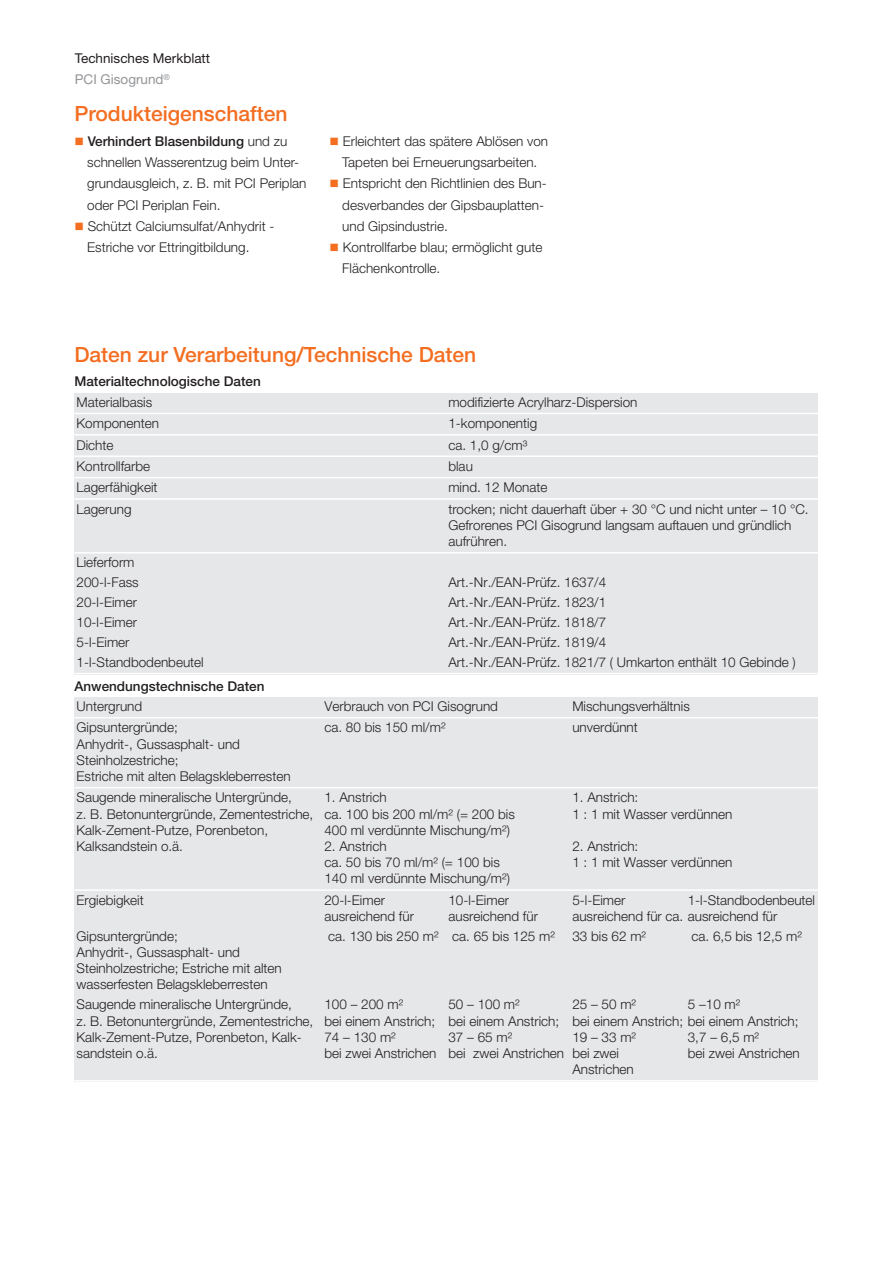
<style>
.page{position:relative;width:893px;height:1263px;background:#fff}
.page>*{position:absolute;margin:0;border:0;box-sizing:border-box;transform-origin:0 0}
.t1{font:500 21px "Helvetica Neue LT Pro";color:#f36e21}
.t2{font:300 13.5px/16.2px "Helvetica Neue LT Pro";color:#231f20}
.t3{font:500 13.5px "Helvetica Neue LT Pro";color:#231f20}
.t4{font:13.5px/21.3px "Helvetica Neue LT Pro";color:#231f20}
.s1{color:#939598}
.s2{color:#f36e21}
.s3{font-weight:500}
</style>
<div class="page">
<div style="left:74px;top:393px;width:372px;height:20px;background:#e6e7e9"></div>
<div style="left:446px;top:393px;width:372px;height:20px;background:#e6e7e9"></div>
<div style="left:74px;top:413px;width:372px;height:22px;background:#e6e7e9"></div>
<div style="left:446px;top:413px;width:372px;height:22px;background:#e6e7e9"></div>
<div style="left:74px;top:435px;width:372px;height:21px;background:#e6e7e9"></div>
<div style="left:446px;top:435px;width:372px;height:21px;background:#e6e7e9"></div>
<div style="left:74px;top:456px;width:372px;height:22px;background:#e6e7e9"></div>
<div style="left:446px;top:456px;width:372px;height:22px;background:#e6e7e9"></div>
<div style="left:74px;top:478px;width:372px;height:21px;background:#e6e7e9"></div>
<div style="left:446px;top:478px;width:372px;height:21px;background:#e6e7e9"></div>
<div style="left:74px;top:499px;width:372px;height:54px;background:#e6e7e9"></div>
<div style="left:446px;top:499px;width:372px;height:54px;background:#e6e7e9"></div>
<div style="left:74px;top:553px;width:372px;height:20px;background:#e6e7e9"></div>
<div style="left:446px;top:553px;width:372px;height:20px;background:#e6e7e9"></div>
<div style="left:74px;top:573px;width:372px;height:20px;background:#e6e7e9"></div>
<div style="left:446px;top:573px;width:372px;height:20px;background:#e6e7e9"></div>
<div style="left:74px;top:593px;width:372px;height:20px;background:#e6e7e9"></div>
<div style="left:446px;top:593px;width:372px;height:20px;background:#e6e7e9"></div>
<div style="left:74px;top:613px;width:372px;height:20px;background:#e6e7e9"></div>
<div style="left:446px;top:613px;width:372px;height:20px;background:#e6e7e9"></div>
<div style="left:74px;top:633px;width:372px;height:20px;background:#e6e7e9"></div>
<div style="left:446px;top:633px;width:372px;height:20px;background:#e6e7e9"></div>
<div style="left:74px;top:653px;width:372px;height:21px;background:#e6e7e9"></div>
<div style="left:446px;top:653px;width:372px;height:21px;background:#e6e7e9"></div>
<hr style="left:74px;top:413px;width:744px;height:1px;background:#fff">
<hr style="left:74px;top:434px;width:744px;height:2px;background:#fff">
<hr style="left:74px;top:455px;width:744px;height:2px;background:#fff">
<hr style="left:74px;top:477px;width:744px;height:1px;background:#fff">
<hr style="left:74px;top:498px;width:744px;height:2px;background:#fff">
<hr style="left:74px;top:552px;width:744px;height:1px;background:#fff">
<hr style="left:74px;top:673px;width:744px;height:1px;background:#fff">
<div style="left:74px;top:697px;width:248px;height:21px;background:#e6e7e9"></div>
<div style="left:322px;top:697px;width:248px;height:21px;background:#e6e7e9"></div>
<div style="left:570px;top:697px;width:248px;height:21px;background:#e6e7e9"></div>
<div style="left:74px;top:718px;width:248px;height:70px;background:#e6e7e9"></div>
<div style="left:322px;top:718px;width:248px;height:70px;background:#e6e7e9"></div>
<div style="left:570px;top:718px;width:248px;height:70px;background:#e6e7e9"></div>
<div style="left:74px;top:788px;width:248px;height:102px;background:#e6e7e9"></div>
<div style="left:322px;top:788px;width:248px;height:102px;background:#e6e7e9"></div>
<div style="left:570px;top:788px;width:248px;height:102px;background:#e6e7e9"></div>
<div style="left:74px;top:890px;width:248px;height:37px;background:#e6e7e9"></div>
<div style="left:322px;top:890px;width:124px;height:37px;background:#e6e7e9"></div>
<div style="left:446px;top:890px;width:124px;height:37px;background:#e6e7e9"></div>
<div style="left:570px;top:890px;width:116px;height:37px;background:#e6e7e9"></div>
<div style="left:686px;top:890px;width:132px;height:37px;background:#e6e7e9"></div>
<div style="left:74px;top:927px;width:248px;height:68px;background:#e6e7e9"></div>
<div style="left:322px;top:927px;width:124px;height:68px;background:#e6e7e9"></div>
<div style="left:446px;top:927px;width:124px;height:68px;background:#e6e7e9"></div>
<div style="left:570px;top:927px;width:116px;height:68px;background:#e6e7e9"></div>
<div style="left:686px;top:927px;width:132px;height:68px;background:#e6e7e9"></div>
<div style="left:74px;top:995px;width:248px;height:86px;background:#e6e7e9"></div>
<div style="left:322px;top:995px;width:124px;height:86px;background:#e6e7e9"></div>
<div style="left:446px;top:995px;width:124px;height:86px;background:#e6e7e9"></div>
<div style="left:570px;top:995px;width:116px;height:86px;background:#e6e7e9"></div>
<div style="left:686px;top:995px;width:132px;height:86px;background:#e6e7e9"></div>
<hr style="left:74px;top:717px;width:744px;height:1px;background:#fff">
<hr style="left:74px;top:787px;width:744px;height:1px;background:#fff">
<hr style="left:74px;top:889px;width:744px;height:2px;background:#fff">
<hr style="left:74px;top:1080px;width:744px;height:1px;background:#fff">
<p class="t4" style="left:75px;top:49px;width:137px">Technisches Merkblatt<br><span class="s1">PCI Gisogrund</span><sup>®</sup></p>
<h1 class="t1" style="left:74px;top:106px;width:215px">Produkteigenschaften</h1>
<p class="t2" style="left:87px;top:132px;width:221px;line-height:21.3px;text-indent:-13px"><span class="s2">■</span> <span class="s3">Verhindert Blasenbildung</span> und zu schnellen Wasserentzug beim Unter&shy;grundausgleich, z. B. mit PCI Periplan oder PCI Periplan Fein.</p>
<p class="t2" style="left:87px;top:217px;width:189px;line-height:21.3px;text-indent:-13px"><span class="s2">■</span> Schützt Calciumsulfat/Anhydrit -<br>Estriche vor Ettringitbildung.</p>
<p class="t2" style="left:330px;top:132px;width:220px;line-height:21.3px;text-align:center"><span class="s2">■</span> Erleichtert das spätere Ablösen von<br>Tapeten bei Erneuerungsarbeiten.</p>
<p class="t2" style="left:342px;top:174px;width:206px;line-height:21.3px;text-indent:-13px"><span class="s2">■</span> Entspricht den Richtlinien des Bun&shy;desverbandes der Gipsbauplatten&shy;und Gipsindustrie.</p>
<p class="t2" style="left:342px;top:238px;width:202px;line-height:21.3px;text-indent:-13px"><span class="s2">■</span> Kontrollfarbe blau; ermöglicht gute<br>Flächenkontrolle.</p>
<h1 class="t1" style="left:74px;top:347px;width:403px">Daten zur Verarbeitung/Technische Daten</h1>
<p class="t3" style="left:74px;top:377px;width:188px">Materialtechnologische Daten</p>
<p class="t2" style="left:77px;top:395px;width:77px">Materialbasis</p>
<p class="t2" style="left:448px;top:395px;width:191px">modifizierte Acrylharz-Dispersion</p>
<p class="t2" style="left:77px;top:416px;width:84px">Komponenten</p>
<p class="t2" style="left:448px;top:416px;width:90px">1-komponentig</p>
<p class="t2" style="left:77px;top:438px;width:39px">Dichte</p>
<p class="t2" style="left:448px;top:438px;width:80px">ca. 1,0 g/cm³</p>
<p class="t2" style="left:77px;top:459px;width:75px">Kontrollfarbe</p>
<p class="t2" style="left:448px;top:459px;width:26px">blau</p>
<p class="t2" style="left:77px;top:481px;width:83px">Lagerfähigkeit</p>
<p class="t2" style="left:448px;top:481px;width:101px">mind. 12 Monate</p>
<p class="t2" style="left:77px;top:502px;width:57px">Lagerung</p>
<p class="t2" style="left:448px;top:502px;width:362px">trocken; nicht dauerhaft über + 30 °C und nicht unter – 10 °C.<br>Gefrorenes PCI Gisogrund langsam auftauen und gründlich aufrühren.</p>
<p class="t2" style="left:77px;top:554px;width:64px;line-height:20px">Lieferform<br>200-l-Fass</p>
<p class="t2" style="left:448px;top:576px;width:159px">Art.-Nr./EAN-Prüfz. 1637/4</p>
<p class="t2" style="left:77px;top:595px;width:62px">20-l-Eimer</p>
<p class="t2" style="left:448px;top:595px;width:159px">Art.-Nr./EAN-Prüfz. 1823/1</p>
<p class="t2" style="left:77px;top:615px;width:62px">10-l-Eimer</p>
<p class="t2" style="left:448px;top:615px;width:159px">Art.-Nr./EAN-Prüfz. 1818/7</p>
<p class="t2" style="left:77px;top:635px;width:55px">5-l-Eimer</p>
<p class="t2" style="left:448px;top:635px;width:159px">Art.-Nr./EAN-Prüfz. 1819/4</p>
<p class="t2" style="left:77px;top:655px;width:129px">1-l-Standbodenbeutel</p>
<p class="t2" style="left:448px;top:655px;width:349px">Art.-Nr./EAN-Prüfz. 1821/7 ( Umkarton enthält 10 Gebinde )</p>
<p class="t2" style="left:77px;top:699px;width:67px">Untergrund</p>
<p class="t2" style="left:324px;top:699px;width:175px">Verbrauch von PCI Gisogrund</p>
<p class="t2" style="left:572px;top:699px;width:119px">Mischungsverhältnis</p>
<p class="t2" style="left:77px;top:721px;width:216px">Gipsuntergründe;<br>Anhydrit-, Gussasphalt- und<br>Steinholzestriche;<br>Estriche mit alten Belagskleberresten</p>
<p class="t2" style="left:324px;top:721px;width:123px">ca. 80 bis 150 ml/m²</p>
<p class="t2" style="left:572px;top:721px;width:67px">unverdünnt</p>
<p class="t2" style="left:77px;top:791px;width:238px">Saugende mineralische Untergründe,<br>z. B. Betonuntergründe, Zementestriche, Kalk-Zement-Putze, Porenbeton, Kalksandstein o.ä.</p>
<p class="t2" style="left:324px;top:791px;width:192px">1. Anstrich<br>ca. 100 bis 200 ml/m² (= 200 bis<br>400 ml verdünnte Mischung/m²)</p>
<p class="t3" style="left:74px;top:681px;width:192px">Anwendungstechnische Daten</p>
<p class="t2" style="left:572px;top:791px;width:162px">1. Anstrich:<br>1 : 1 mit Wasser verdünnen</p>
<p class="t2" style="left:572px;top:839px;width:162px">2. Anstrich:<br>1 : 1 mit Wasser verdünnen</p>
<p class="t2" style="left:324px;top:839px;width:187px">2. Anstrich<br>ca. 50 bis 70 ml/m² (= 100 bis<br>140 ml verdünnte Mischung/m²)</p>
<p class="t2" style="left:688px;top:893px;width:129px">1-l-Standbodenbeutel</p>
<p class="t2" style="left:77px;top:893px;width:69px">Ergiebigkeit</p>
<p class="t2" style="left:324px;top:893px;width:91px">20-l-Eimer ausreichend für</p>
<p class="t2" style="left:448px;top:893px;width:91px">10-l-Eimer ausreichend für</p>
<p class="t2" style="left:572px;top:893px;width:206px">5-l-Eimer<br>ausreichend für ca. ausreichend für</p>
<p class="t2" style="left:77px;top:929px;width:207px">Gipsuntergründe;<br>Anhydrit-, Gussasphalt- und<br>Steinholzestriche; Estriche mit alten wasserfesten Belagskleberresten</p>
<p class="t2" style="left:328px;top:929px;width:228px">ca. 130 bis 250 m² ca. 65 bis 125 m²</p>
<p class="t2" style="left:572px;top:929px;width:75px">33 bis 62 m²</p>
<p class="t2" style="left:692px;top:929px;width:112px">ca. 6,5 bis 12,5 m²</p>
<p class="t2" style="left:77px;top:998px;width:238px">Saugende mineralische Untergründe,<br>z. B. Betonuntergründe, Zementestriche, Kalk-Zement-Putze, Porenbeton, Kalk&shy;sandstein o.ä.</p>
<p class="t2" style="left:324px;top:998px;width:114px">100 – 200 m²<br>bei einem Anstrich;<br>74 – 130 m²<br>bei zwei Anstrichen</p>
<p class="t2" style="left:448px;top:998px;width:117px">50 – 100 m²<br>bei einem Anstrich;<br>37 – 65 m²<br>bei zwei Anstrichen</p>
<p class="t2" style="left:572px;top:998px;width:228px">25 – 50 m²<br>bei einem Anstrich; bei einem Anstrich;<br>19 – 33 m²<br>bei zwei<br>Anstrichen</p>
<p class="t2" style="left:688px;top:998px;width:54px">5 –10 m²</p>
<p class="t2" style="left:688px;top:1030px;width:114px">3,7 – 6,5 m²<br>bei zwei Anstrichen</p>
</div>
